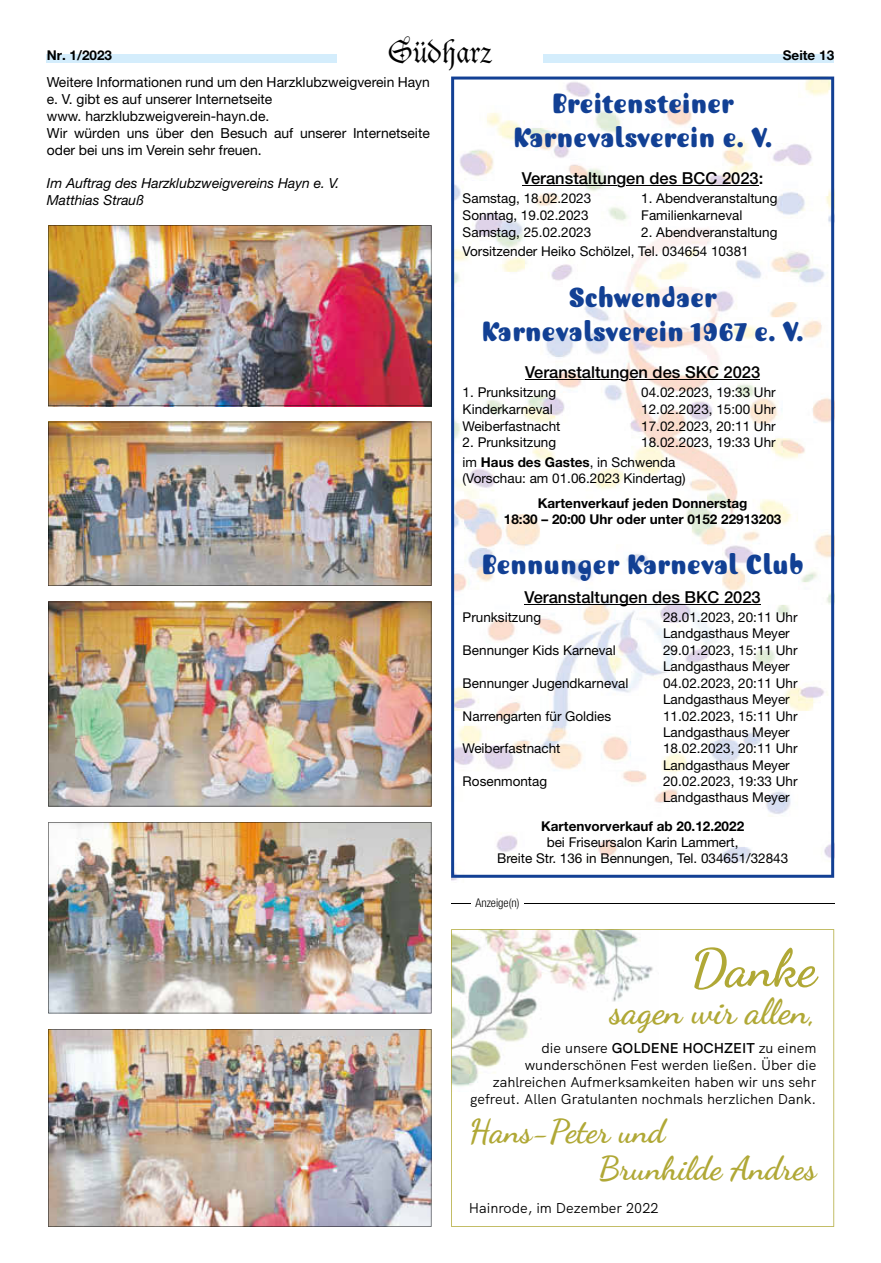
<style>
.page{position:relative;width:881px;height:1263px;background:#fff}
.page>*{position:absolute;margin:0;border:0;box-sizing:border-box;transform-origin:0 0}
.t1{font:700 52.5px "Dancing Script";color:#b0a836}
.t2{font:700 36px "Dancing Script";color:#b0a836}
.t3{font:700 33px/37.5px "Dancing Script";color:#b0a836}
.t4{font:31.5px "Duc De Berry";color:#000}
.t5{font:28.5px/34.2px "Jellybaby ITC";letter-spacing:.04em;color:#124094;text-align:center}
.t6{font:500 16.5px "Helvetica Neue LT";color:#000}
.t7{font:14.25px/17.1px "HK Grotesk";color:#000;text-align:right}
.t8{font:13.8px/17px "Helvetica Neue LT";color:#000}
.t9{font:italic 13.8px/17px "Helvetica Neue LT";color:#000}
.t10{font:13.5px/16.2px "Helvetica Neue LT";color:#000}
.t11{font:700 13.5px/16.2px "Helvetica Neue LT";color:#000;text-align:center}
.t12{font:300 condensed 12px "Helvetica Neue LT";color:#000}
.s1{font-weight:700}
.s2{font-weight:600}
</style>
<div class="page">
<div style="left:47px;top:54px;width:786px;height:8px;background:#d4edfc"></div>
<div style="left:337px;top:38px;width:205px;height:31px;background:#fff"></div>
<img style="left:48px;top:225px;width:383px;height:181px">
<img style="left:48px;top:422px;width:383px;height:164px">
<img style="left:48px;top:602px;width:383px;height:204px">
<img style="left:48px;top:822px;width:383px;height:191px">
<img style="left:48px;top:1029px;width:383px;height:198px">
<svg style="left:451px;top:77px;width:382px;height:801px"></svg>
<hr style="left:451px;top:903px;width:382px;height:1px;background:#000">
<div style="left:471px;top:899px;width:52px;height:7px;background:#fff"></div>
<svg style="left:451px;top:929px;width:382px;height:298px"></svg>
<p class="t11" style="left:47px;top:47px;width:67px">Nr. 1/2023</p>
<h3 class="t4" style="left:387px;top:33px;width:106px">Südharz</h3>
<p class="t11" style="left:782px;top:47px;width:53px">Seite 13</p>
<p class="t8" style="left:47px;top:74px;width:384px">Weitere Informationen rund um den Harzklubzweigverein Hayn e. V. gibt es auf unserer Internetseite<br>www. harzklubzweigverein-hayn.de.<br>Wir würden uns über den Besuch auf unserer Internetseite oder bei uns im Verein sehr freuen.</p>
<p class="t9" style="left:47px;top:175px;width:294px">Im Auftrag des Harzklubzweigvereins Hayn e. V.<br>Matthias Strauß</p>
<h3 class="t5" style="left:513px;top:86px;width:260px">Breitensteiner<br>Karnevalsverein e. V.</h3>
<p class="t6" style="left:521px;top:168px;width:243px">Veranstaltungen des BCC 2023:</p>
<p class="t10" style="left:462px;top:190px;width:130px">Samstag, 18.02.2023</p>
<p class="t10" style="left:641px;top:190px;width:138px">1. Abendveranstaltung</p>
<p class="t10" style="left:462px;top:207px;width:127px">Sonntag, 19.02.2023</p>
<p class="t10" style="left:641px;top:207px;width:103px">Familienkarneval</p>
<p class="t10" style="left:462px;top:224px;width:130px">Samstag, 25.02.2023</p>
<p class="t10" style="left:462px;top:222px;width:316px;line-height:19.5px;text-indent:178px">2. Abendveranstaltung<br>Vorsitzender Heiko Schölzel, Tel. 034654 10381</p>
<h3 class="t5" style="left:481px;top:280px;width:323px">Schwendaer<br>Karnevalsverein 1967 e. V.</h3>
<p class="t6" style="left:525px;top:362px;width:237px">Veranstaltungen des SKC 2023</p>
<p class="t10" style="left:462px;top:384px;width:95px">1. Prunksitzung</p>
<p class="t10" style="left:641px;top:384px;width:136px">04.02.2023, 19:33 Uhr</p>
<p class="t10" style="left:462px;top:401px;width:92px">Kinderkarneval</p>
<p class="t10" style="left:641px;top:401px;width:136px">12.02.2023, 15:00 Uhr</p>
<p class="t10" style="left:462px;top:417px;width:99px">Weiberfastnacht</p>
<p class="t10" style="left:641px;top:417px;width:136px">17.02.2023, 20:11 Uhr</p>
<p class="t10" style="left:462px;top:434px;width:95px">2. Prunksitzung</p>
<p class="t10" style="left:462px;top:432px;width:314px;line-height:19.5px;text-indent:178px">18.02.2023, 19:33 Uhr im <span class="s1">Haus des Gastes</span>, in Schwenda</p>
<p class="t10" style="left:462px;top:470px;width:224px">(Vorschau: am 01.06.2023 Kindertag)</p>
<p class="t11" style="left:503px;top:494px;width:279px">Kartenverkauf jeden Donnerstag<br>18:30 – 20:00 Uhr oder unter 0152 22913203</p>
<h3 class="t5" style="left:481px;top:548px;width:323px">Bennunger Karneval Club</h3>
<p class="t6" style="left:524px;top:587px;width:237px">Veranstaltungen des BKC 2023</p>
<p class="t10" style="left:462px;top:609px;width:80px">Prunksitzung</p>
<p class="t10" style="left:663px;top:609px;width:136px">28.01.2023, 20:11 Uhr<br>Landgasthaus Meyer</p>
<p class="t10" style="left:462px;top:642px;width:155px">Bennunger Kids Karneval</p>
<p class="t10" style="left:663px;top:642px;width:136px">29.01.2023, 15:11 Uhr<br>Landgasthaus Meyer</p>
<p class="t10" style="left:462px;top:675px;width:167px">Bennunger Jugendkarneval</p>
<p class="t10" style="left:663px;top:675px;width:136px">04.02.2023, 20:11 Uhr<br>Landgasthaus Meyer</p>
<p class="t10" style="left:462px;top:707px;width:150px">Narrengarten für Goldies</p>
<p class="t10" style="left:663px;top:707px;width:136px">11.02.2023, 15:11 Uhr<br>Landgasthaus Meyer</p>
<p class="t10" style="left:462px;top:740px;width:99px">Weiberfastnacht</p>
<p class="t10" style="left:663px;top:740px;width:136px">18.02.2023, 20:11 Uhr<br>Landgasthaus Meyer</p>
<p class="t10" style="left:462px;top:773px;width:86px">Rosenmontag</p>
<p class="t10" style="left:663px;top:773px;width:136px">20.02.2023, 19:33 Uhr<br>Landgasthaus Meyer</p>
<p class="t11" style="left:541px;top:817px;width:204px">Kartenvorverkauf ab 20.12.2022</p>
<p class="t10" style="left:497px;top:834px;width:292px;text-align:center">bei Friseursalon Karin Lammert,<br>Breite Str. 136 in Bennungen, Tel. 034651/32843</p>
<p class="t12" style="left:475px;top:896px;width:45px">Anzeige(n)</p>
<h1 class="t1" style="left:690px;top:935px;width:127px">Danke</h1>
<h2 class="t2" style="left:609px;top:988px;width:208px">sagen wir allen,</h2>
<p class="t7" style="left:470px;top:1038px;width:347px">die unsere <span class="s2">GOLDENE HOCHZEIT</span> zu einem wunderschönen Fest werden ließen. Über die zahlreichen Aufmerksamkeiten haben wir uns sehr gefreut. Allen Gratulanten nochmals herzlichen Dank.</p>
<h3 class="t3" style="left:598px;top:1112px;width:219px;text-indent:-129px">Hans-Peter und<br>Brunhilde Andres</h3>
<p class="t7" style="left:468px;top:1198px;width:191px">Hainrode, im Dezember 2022</p>
</div>
